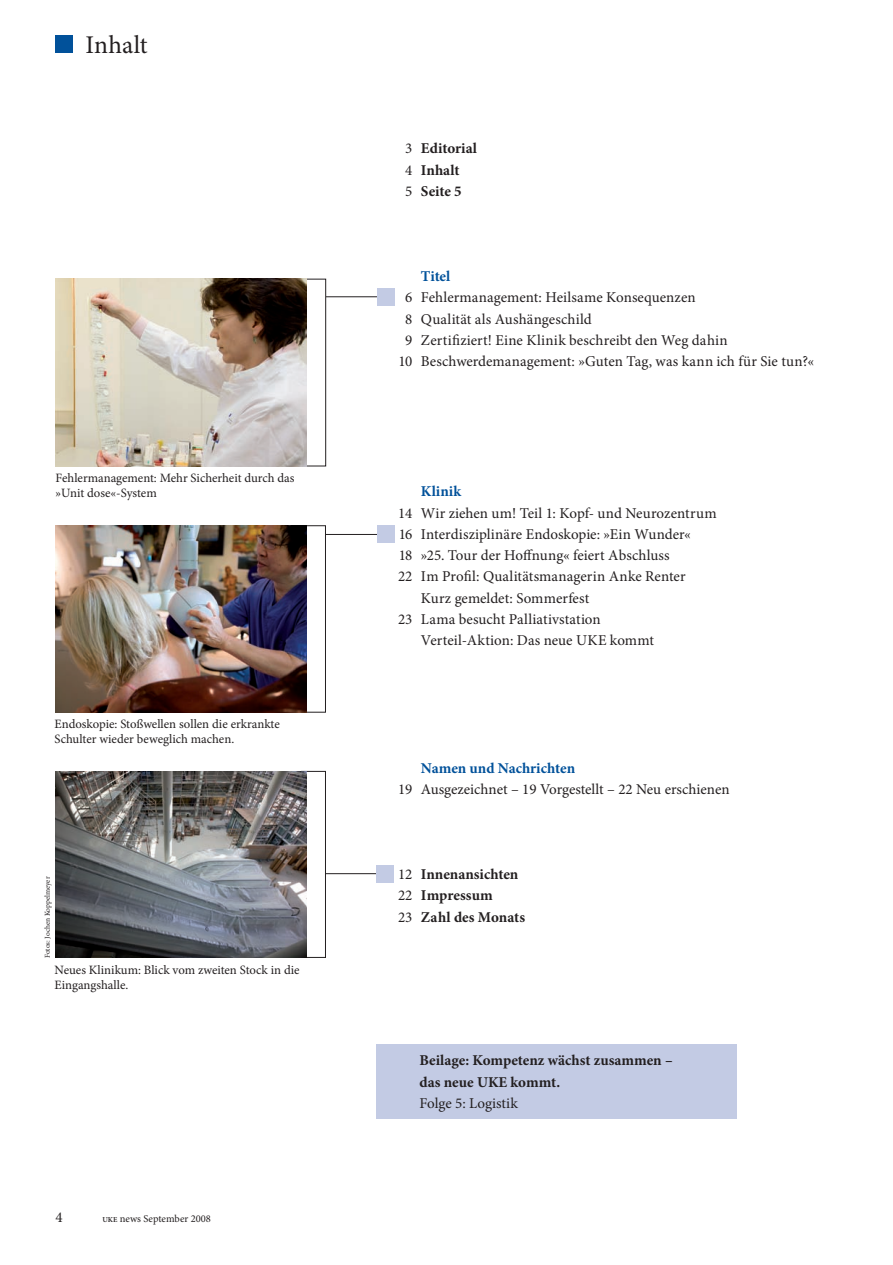
<style>
.page{position:relative;width:893px;height:1265px;background:#fff}
.page>*{position:absolute;margin:0;border:0;box-sizing:border-box;transform-origin:0 0}
.t1{font:25.5px "Minion Pro";letter-spacing:.005em;color:#231f20}
.t2{font:15px "Minion Pro";color:#231f20}
.t3{font:700 15px/21.3px "Minion Pro";color:#231f20}
.t4{font:700 15px "Minion Pro";color:#01519a}
.t5{font:12.75px/15px "Minion Pro";color:#231f20}
.t6{font:10.5px "Minion Pro";color:#231f20}
.t7{font:7.35px "Minion Pro";letter-spacing:-.005em;color:#231f20}
.s1{font-weight:600;font-size:7.5px}
.s2{font-weight:400}
</style>
<div class="page">
<div style="left:56px;top:36px;width:17px;height:17px;background:#01519a"></div>
<div style="left:377px;top:1043px;width:359px;height:75px;background:#c3cbe4"></div>
<div style="left:301px;top:279px;width:25px;height:187px;border:1px solid #231f20"></div>
<div style="left:301px;top:525px;width:25px;height:187px;border:1px solid #231f20"></div>
<div style="left:301px;top:771px;width:25px;height:186px;border:1px solid #231f20"></div>
<hr style="left:325px;top:873px;width:56px;height:1px;background:#231f20">
<div style="left:376px;top:865px;width:17px;height:17px;background:#c3cbe4"></div>
<hr style="left:326px;top:534px;width:55px;height:1px;background:#231f20">
<div style="left:377px;top:526px;width:17px;height:17px;background:#c3cbe4"></div>
<hr style="left:326px;top:296px;width:56px;height:1px;background:#231f20">
<div style="left:377px;top:288px;width:17px;height:17px;background:#c3cbe4"></div>
<img style="left:56px;top:279px;width:250px;height:187px">
<img style="left:56px;top:525px;width:250px;height:187px">
<img style="left:56px;top:771px;width:250px;height:186px">
<h1 class="t1" style="left:85px;top:28px;width:64px">Inhalt</h1>
<p class="t5" style="left:56px;top:470px;width:240px">Fehlermanagement: Mehr Sicherheit durch das »Unit dose«-System</p>
<p class="t5" style="left:54px;top:716px;width:227px">Endoskopie: Stoßwellen sollen die erkrankte<br>Schulter wieder beweglich machen.</p>
<p class="t7" style="left:43px;top:958px;width:83px;rotate:-90deg">Fotos: Jochen Koppelmeyer</p>
<p class="t5" style="left:55px;top:962px;width:246px">Neues Klinikum: Blick vom zweiten Stock in die<br>Eingangshalle.</p>
<p class="t2" style="left:56px;top:1206px;width:9px">4</p>
<p class="t6" style="left:102px;top:1211px;width:110px"><span class="s1">UKE</span> news September 2008</p>
<p class="t3" style="left:405px;top:138px;width:73px"><span class="s2">3</span> Editorial<br><span class="s2">4</span> Inhalt<br><span class="s2">5</span> Seite 5</p>
<p class="t4" style="left:421px;top:265px;width:31px">Titel</p>
<p class="t2" style="left:405px;top:287px;width:292px">6 Fehlermanagement: Heilsame Konsequenzen</p>
<p class="t2" style="left:405px;top:308px;width:188px">8 Qualität als Aushängeschild</p>
<p class="t2" style="left:405px;top:330px;width:324px">9 Zertifiziert! Eine Klinik beschreibt den Weg dahin</p>
<p class="t2" style="left:398px;top:351px;width:417px">10 Beschwerdemanagement: »Guten Tag, was kann ich für Sie tun?«</p>
<p class="t4" style="left:421px;top:481px;width:42px">Klinik</p>
<p class="t2" style="left:398px;top:502px;width:320px">14 Wir ziehen um! Teil 1: Kopf- und Neurozentrum</p>
<p class="t2" style="left:398px;top:524px;width:293px">16 Interdisziplinäre Endoskopie: »Ein Wunder«</p>
<p class="t2" style="left:398px;top:545px;width:272px">18 »25. Tour der Hoffnung« feiert Abschluss</p>
<p class="t2" style="left:398px;top:566px;width:289px">22 Im Profil: Qualitätsmanagerin Anke Renter</p>
<p class="t2" style="left:421px;top:587px;width:170px">Kurz gemeldet: Sommerfest</p>
<p class="t2" style="left:398px;top:609px;width:204px">23 Lama besucht Palliativstation</p>
<p class="t2" style="left:421px;top:630px;width:234px">Verteil-Aktion: Das neue UKE kommt</p>
<p class="t4" style="left:421px;top:757px;width:156px">Namen und Nachrichten</p>
<p class="t2" style="left:398px;top:779px;width:333px">19 Ausgezeichnet – 19 Vorgestellt – 22 Neu erschienen</p>
<p class="t3" style="left:398px;top:863px;width:129px"><span class="s2">12</span> Innenansichten<br><span class="s2">22</span> Impressum<br><span class="s2">23</span> Zahl des Monats</p>
<p class="t3" style="left:419px;top:1049px;width:254px">Beilage: Kompetenz wächst zusammen – das neue UKE kommt.</p>
<p class="t2" style="left:419px;top:1092px;width:100px">Folge 5: Logistik</p>
</div>
